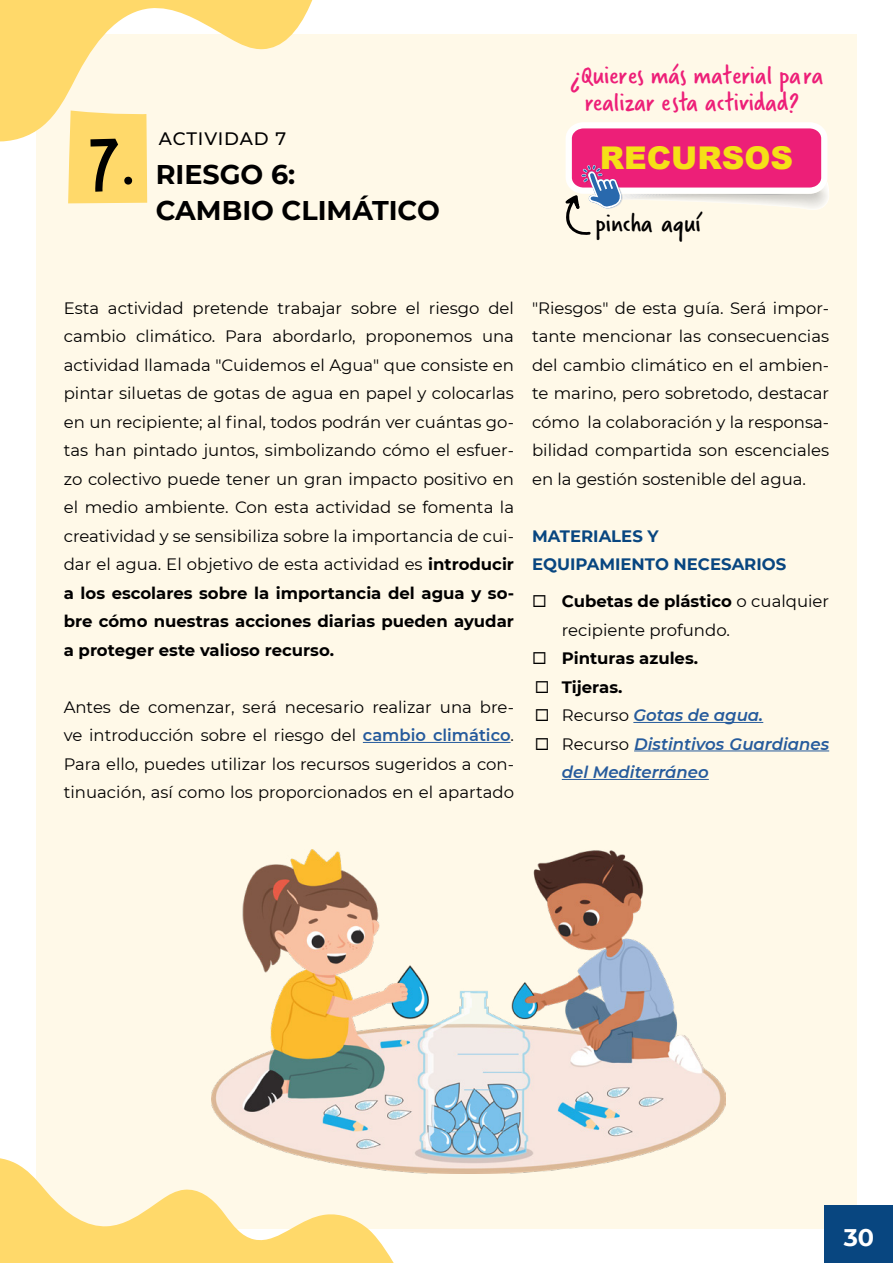
<style>
.page{position:relative;width:893px;height:1263px;background:#fff}
.page>*{position:absolute;margin:0;border:0;box-sizing:border-box;transform-origin:0 0}
.t1{font:75px "Marykate";color:#000}
.t2{font:900 31.35px "Arial";color:#f5e017}
.t3{font:27.75px/26.4px "Verveine";color:#ed1f78;text-align:center}
.t4{font:27.75px "Verveine";color:#000}
.t5{font:700 27px/36px "Montserrat";color:#000}
.t6{font:700 24px "Montserrat";color:#fff}
.t7{font:500 18px "Montserrat";letter-spacing:.045em;color:#000}
.t8{font:16.5px/28.5px "Montserrat";color:#000;text-align:justify}
.t9{font:italic 600 16.5px/28.5px "Montserrat";color:#265b9c}
.t10{font:700 16.5px/28.5px "Montserrat";color:#084680}
.s1{font-weight:700}
.s2{font-weight:600;color:#265b9c}
.s3{font-weight:700;font-style:normal;color:#000}
.s4{font-weight:400;font-style:normal;color:#000}
</style>
<div class="page">
<div style="left:36px;top:34px;width:821px;height:1195px;background:#fff9e8"></div>
<div style="left:68px;top:142px;width:79px;height:61px;background:#ffd96a"></div>
<svg style="left:0;top:0;width:313px;height:142px"></svg>
<svg style="left:0;top:1158px;width:394px;height:105px"></svg>
<img style="left:212px;top:849px;width:513px;height:324px">
<hr style="left:363px;top:742px;width:148px;height:1px;background:#265b9c">
<hr style="left:633px;top:722px;width:130px;height:1px;background:#265b9c">
<hr style="left:634px;top:750px;width:195px;height:1px;background:#265b9c">
<hr style="left:562px;top:779px;width:147px;height:1px;background:#265b9c">
<svg style="left:565px;top:122px;width:264px;height:113px"></svg>
<div style="left:825px;top:1205px;width:68px;height:58px;background:#084680"></div>
<h1 class="t1" style="left:87px;top:137px;width:49px">7.</h1>
<p class="t7" style="left:159px;top:126px;width:129px">ACTIVIDAD 7</p>
<h3 class="t5" style="left:156px;top:155px;width:286px">RIESGO 6:<br>CAMBIO CLIMÁTICO</h3>
<h3 class="t3" style="left:570px;top:63px;width:254px">¿Quieres más material para realizar esta actividad?</h3>
<h2 class="t2" style="left:600px;top:135px;width:195px">RECURSOS</h2>
<h3 class="t4" style="left:595px;top:204px;width:107px">pincha aquí</h3>
<p class="t8" style="left:64px;top:293px;width:452px">Esta actividad pretende trabajar sobre el riesgo del cambio climático. Para abordarlo, proponemos una actividad llamada "Cuidemos el Agua" que consiste en pintar siluetas de gotas de agua en papel y colocarlas en un recipiente; al final, todos podrán ver cuántas go&shy;tas han pintado juntos, simbolizando cómo el esfuer&shy;zo colectivo puede tener un gran impacto positivo en el medio ambiente. Con esta actividad se fomenta la creatividad y se sensibiliza sobre la importancia de cui&shy;dar el agua. El objetivo de esta actividad es <span class="s1">introducir a los escolares sobre la importancia del agua y so&shy;bre cómo nuestras acciones diarias pueden ayudar a proteger este valioso recurso.</span></p>
<p class="t8" style="left:64px;top:692px;width:452px">Antes de comenzar, será necesario realizar una bre&shy;ve introducción sobre el riesgo del <span class="s2">cambio climático</span>.<br>Para ello, puedes utilizar los recursos sugeridos a con&shy;tinuación, así como los proporcionados en el apartado</p>
<p class="t8" style="left:532px;top:293px;width:299px">"Riesgos" de esta guía. Será impor&shy;tante mencionar las consecuencias del cambio climático en el ambien&shy;te marino, pero sobretodo, destacar cómo la colaboración y la responsa&shy;bilidad compartida son escenciales en la gestión sostenible del agua.</p>
<p class="t10" style="left:532px;top:521px;width:256px">MATERIALES Y<br>EQUIPAMIENTO NECESARIOS</p>
<p class="t8" style="left:562px;top:586px;width:269px"><span class="s1">Cubetas de plástico</span> o cualquier recipiente profundo.</p>
<p class="t9" style="left:562px;top:643px;width:269px"><span class="s3">Pinturas azules.<br>Tijeras.<br></span><span class="s4">Recurso</span> Gotas de agua.<br><span class="s4">Recurso</span> Distintivos Guardianes del Mediterráneo</p>
<h3 class="t6" style="left:844px;top:1220px;width:32px">30</h3>
</div>
